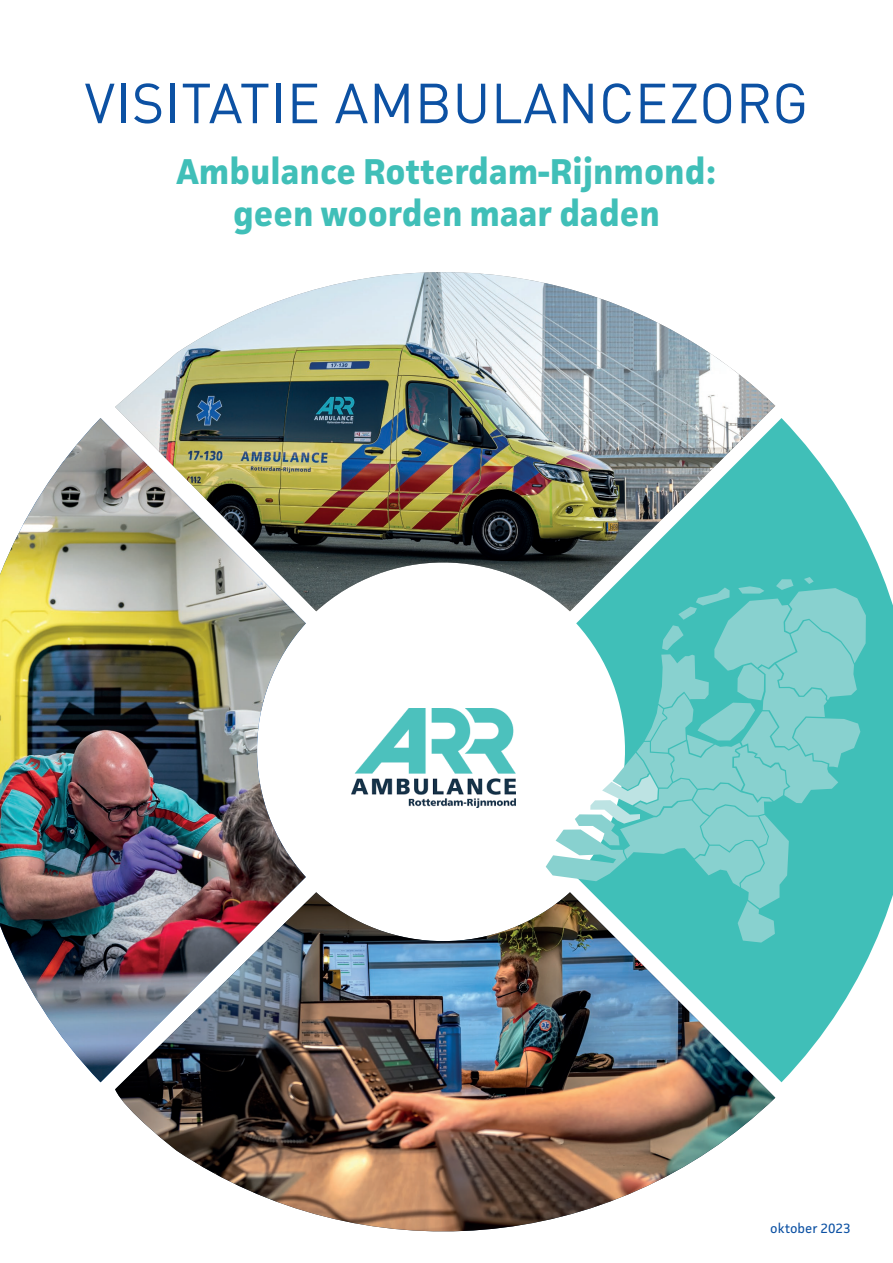
<style>
.page{position:relative;width:893px;height:1263px;background:#fff}
.page>*{position:absolute;margin:0;border:0;box-sizing:border-box;transform-origin:0 0}
.t1{font:55.5px "DIN Pro";letter-spacing:.01em;color:#0c51a3}
.t2{font:700 36px/42px "Facit";color:#40bfb8;text-align:center}
.t3{font:13.5px "Facit";color:#0c51a3}
</style>
<div class="page">
<img style="left:115px;top:272px;width:660px;height:339px">
<img style="left:115px;top:892px;width:660px;height:340px">
<img style="left:352px;top:708px;width:164px;height:100px">
<img style="left:576px;top:418px;width:317px;height:664px">
<img style="left:0;top:418px;width:306px;height:664px">
<svg style="left:546px;top:577px;width:320px;height:365px"></svg>
<h1 class="t1" style="left:85px;top:61px;width:725px">VISITATIE AMBULANCEZORG</h1>
<p class="t2" style="left:177px;top:150px;width:541px">Ambulance Rotterdam-Rijnmond: geen woorden maar daden</p>
<p class="t3" style="left:770px;top:1219px;width:82px">oktober 2023</p>
</div>
